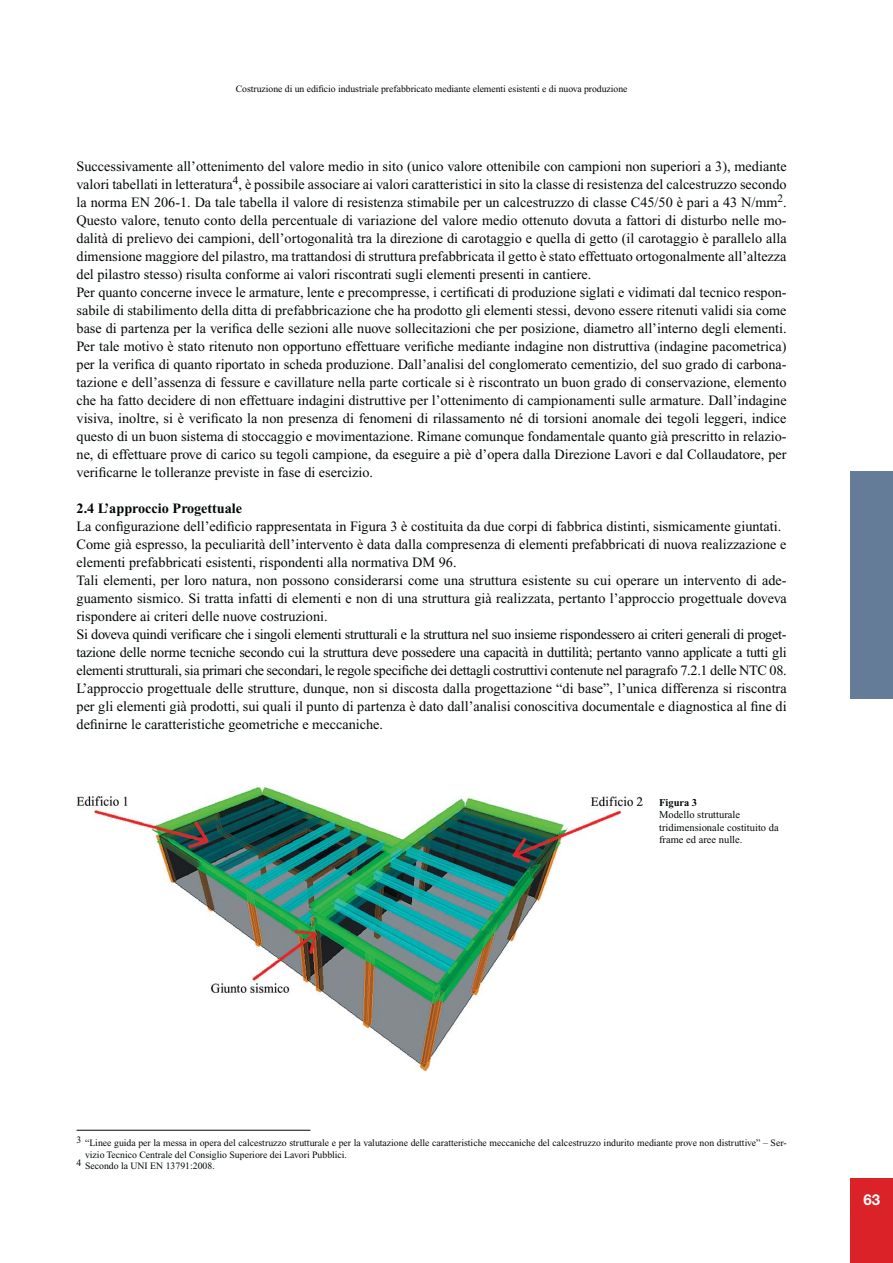
<style>
.page{position:relative;width:893px;height:1263px;background:#fff}
.page>*{position:absolute;margin:0;border:0;box-sizing:border-box;transform-origin:0 0}
.t1{font:700 15px "Helvetica Neue";color:#fff}
.t2{font:14.25px/18px "Times New Roman";color:#040809}
.t3{font:700 14.25px "Times New Roman";color:#040809}
.t4{font:10.5px/12.6px "Times New Roman";color:#040809}
.t5{font:700 10.5px "Times New Roman";color:#040809}
.t6{font:9.75px "Times New Roman";color:#040809}
</style>
<div class="page">
<div style="left:850px;top:1178px;width:43px;height:85px;background:#da2228"></div>
<div style="left:850px;top:471px;width:43px;height:227px;background:#647c97"></div>
<img style="left:77px;top:788px;width:565px;height:283px">
<hr style="left:77px;top:1130px;width:233px;height:1px;background:#040809">
<p class="t6" style="left:236px;top:86px;width:393px">Costruzione di un edificio industriale prefabbricato mediante elementi esistenti e di nuova produzione</p>
<p class="t2" style="left:77px;top:158px;width:712px">Successivamente all’ottenimento del valore medio in sito (unico valore ottenibile con campioni non superiori a 3), mediante valori tabellati in letteratura<sup>4</sup>, è possibile associare ai valori caratteristici in sito la classe di resistenza del calcestruzzo secondo la norma EN 206-1. Da tale tabella il valore di resistenza stimabile per un calcestruzzo di classe C45/50 è pari a 43 N/mm<sup>2</sup>.<br>Questo valore, tenuto conto della percentuale di variazione del valore medio ottenuto dovuta a fattori di disturbo nelle mo&shy;dalità di prelievo dei campioni, dell’ortogonalità tra la direzione di carotaggio e quella di getto (il carotaggio è parallelo alla dimensione maggiore del pilastro, ma trattandosi di struttura prefabbricata il getto è stato effettuato ortogonalmente all’altezza del pilastro stesso) risulta conforme ai valori riscontrati sugli elementi presenti in cantiere.<br>Per quanto concerne invece le armature, lente e precompresse, i certificati di produzione siglati e vidimati dal tecnico respon&shy;sabile di stabilimento della ditta di prefabbricazione che ha prodotto gli elementi stessi, devono essere ritenuti validi sia come base di partenza per la verifica delle sezioni alle nuove sollecitazioni che per posizione, diametro all’interno degli elementi.<br>Per tale motivo è stato ritenuto non opportuno effettuare verifiche mediante indagine non distruttiva (indagine pacometrica) per la verifica di quanto riportato in scheda produzione. Dall’analisi del conglomerato cementizio, del suo grado di carbona&shy;tazione e dell’assenza di fessure e cavillature nella parte corticale si è riscontrato un buon grado di conservazione, elemento che ha fatto decidere di non effettuare indagini distruttive per l’ottenimento di campionamenti sulle armature. Dall’indagine visiva, inoltre, si è verificato la non presenza di fenomeni di rilassamento né di torsioni anomale dei tegoli leggeri, indice questo di un buon sistema di stoccaggio e movimentazione. Rimane comunque fondamentale quanto già prescritto in relazio&shy;ne, di effettuare prove di carico su tegoli campione, da eseguire a piè d’opera dalla Direzione Lavori e dal Collaudatore, per verificarne le tolleranze previste in fase di esercizio.</p>
<p class="t3" style="left:77px;top:503px;width:167px">2.4 L’approccio Progettuale</p>
<p class="t2" style="left:77px;top:518px;width:712px">La configurazione dell’edificio rappresentata in Figura 3 è costituita da due corpi di fabbrica distinti, sismicamente giuntati.<br>Come già espresso, la peculiarità dell’intervento è data dalla compresenza di elementi prefabbricati di nuova realizzazione e elementi prefabbricati esistenti, rispondenti alla normativa DM 96.<br>Tali elementi, per loro natura, non possono considerarsi come una struttura esistente su cui operare un intervento di ade&shy;guamento sismico. Si tratta infatti di elementi e non di una struttura già realizzata, pertanto l’approccio progettuale doveva rispondere ai criteri delle nuove costruzioni.<br>Si doveva quindi verificare che i singoli elementi strutturali e la struttura nel suo insieme rispondessero ai criteri generali di proget&shy;tazione delle norme tecniche secondo cui la struttura deve possedere una capacità in duttilità; pertanto vanno applicate a tutti gli elementi strutturali, sia primari che secondari, le regole specifiche dei dettagli costruttivi contenute nel paragrafo 7.2.1 delle NTC 08.<br>L’approccio progettuale delle strutture, dunque, non si discosta dalla progettazione “di base”, l’unica differenza si riscontra per gli elementi già prodotti, sui quali il punto di partenza è dato dall’analisi conoscitiva documentale e diagnostica al fine di definirne le caratteristiche geometriche e meccaniche.</p>
<p class="t5" style="left:659px;top:798px;width:40px">Figura 3</p>
<p class="t4" style="left:659px;top:809px;width:121px">Modello strutturale tridimensionale costituito da frame ed aree nulle.</p>
<p class="t6" style="left:77px;top:1139px;width:712px">3 “Linee guida per la messa in opera del calcestruzzo strutturale e per la valutazione delle caratteristiche meccaniche del calcestruzzo indurito mediante prove non distruttive” – Ser-</p>
<p class="t6" style="left:85px;top:1151px;width:263px">vizio Tecnico Centrale del Consiglio Superiore dei Lavori Pubblici.</p>
<p class="t6" style="left:77px;top:1163px;width:140px">4 Secondo la UNI EN 13791:2008.</p>
<p class="t1" style="left:863px;top:1194px;width:18px">63</p>
</div>
